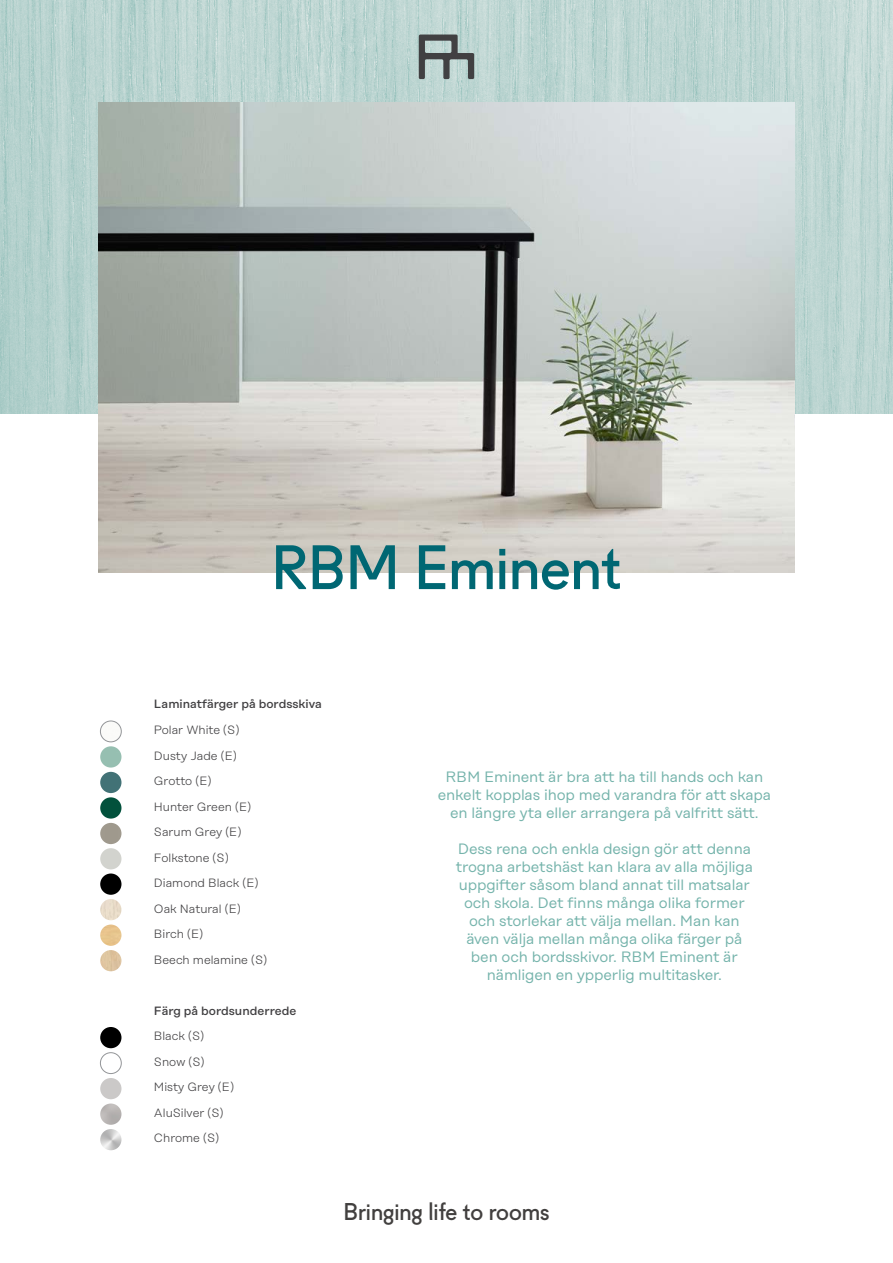
<style>
.page{position:relative;width:893px;height:1263px;background:#fff}
.page>*{position:absolute;margin:0;border:0;box-sizing:border-box;transform-origin:0 0}
.t1{font:60px "Fugue";color:#006773}
.t2{font:23.25px "Fugue";color:#42403f}
.Billedtekst{font:15px/18px "Rational Display";letter-spacing:-.01em;color:#76b4ac;text-align:center}
.Table_grey{font:300 12px "Rational Display";color:#414042}
.Table_grey-2{font:500 12px "Rational Display";color:#414042}
</style>
<div class="page">
<img style="left:0;top:0;width:893px;height:413px">
<img style="left:98px;top:103px;width:697px;height:470px">
<img style="left:100px;top:899px;width:21px;height:21px;border-radius:11px">
<img style="left:100px;top:924px;width:21px;height:22px;border-radius:11px">
<img style="left:100px;top:950px;width:21px;height:21px;border-radius:11px">
<img style="left:100px;top:721px;width:21px;height:21px;border-radius:10px">
<div style="left:100px;top:721px;width:21px;height:21px;border:1px solid #939598;border-radius:50%"></div>
<img style="left:100px;top:746px;width:21px;height:21px;border-radius:11px">
<img style="left:100px;top:772px;width:21px;height:21px;border-radius:11px">
<img style="left:100px;top:797px;width:21px;height:22px;border-radius:11px">
<img style="left:100px;top:823px;width:21px;height:21px;border-radius:11px">
<img style="left:100px;top:848px;width:21px;height:21px;border-radius:11px">
<div style="left:100px;top:873px;width:21px;height:22px;background:#000;border-radius:50%"></div>
<div style="left:100px;top:1052px;width:21px;height:22px;border:1px solid #939598;border-radius:50%"></div>
<div style="left:100px;top:1027px;width:21px;height:21px;background:#000;border-radius:50%"></div>
<div style="left:100px;top:1078px;width:21px;height:21px;background:#cbc9c8;border-radius:50%"></div>
<svg style="left:419px;top:35px;width:55px;height:44px;background:#879392"></svg>
<img style="left:100px;top:1129px;width:21px;height:21px;border-radius:11px">
<img style="left:100px;top:1103px;width:21px;height:22px;border-radius:11px">
<p class="t1" style="left:271px;top:520px;width:352px">RBM Eminent</p>
<p class="Table_grey-2" style="left:154px;top:697px;width:169px">Laminatfärger på bordsskiva</p>
<p class="Table_grey" style="left:154px;top:723px;width:87px">Polar White (S)</p>
<p class="Table_grey" style="left:154px;top:748px;width:84px">Dusty Jade (E)</p>
<p class="Table_grey" style="left:154px;top:774px;width:59px">Grotto (E)</p>
<p class="Table_grey" style="left:154px;top:800px;width:99px">Hunter Green (E)</p>
<p class="Table_grey" style="left:154px;top:825px;width:89px">Sarum Grey (E)</p>
<p class="Table_grey" style="left:154px;top:851px;width:76px">Folkstone (S)</p>
<p class="Table_grey" style="left:154px;top:876px;width:106px">Diamond Black (E)</p>
<p class="Table_grey" style="left:154px;top:902px;width:88px">Oak Natural (E)</p>
<p class="Table_grey" style="left:154px;top:927px;width:51px">Birch (E)</p>
<p class="Table_grey" style="left:154px;top:953px;width:115px">Beech melamine (S)</p>
<p class="Table_grey-2" style="left:154px;top:1003px;width:144px">Färg på bordsunderrede</p>
<p class="Table_grey" style="left:154px;top:1029px;width:52px">Black (S)</p>
<p class="Table_grey" style="left:154px;top:1055px;width:52px">Snow (S)</p>
<p class="Table_grey" style="left:154px;top:1080px;width:82px">Misty Grey (E)</p>
<p class="Table_grey" style="left:154px;top:1106px;width:71px">AluSilver (S)</p>
<p class="Table_grey" style="left:154px;top:1131px;width:67px">Chrome (S)</p>
<p class="Billedtekst" style="left:438px;top:767px;width:335px">RBM Eminent är bra att ha till hands och kan enkelt kopplas ihop med varandra för att skapa en längre yta eller arrangera på valfritt sätt.</p>
<p class="Billedtekst" style="left:456px;top:839px;width:299px">Dess rena och enkla design gör att denna trogna arbetshäst kan klara av alla möjliga uppgifter såsom bland annat till matsalar och skola. Det finns många olika former och storlekar att välja mellan. Man kan även välja mellan många olika färger på ben och bordsskivor. RBM Eminent är nämligen en ypperlig multitasker.</p>
<p class="t2" style="left:343px;top:1194px;width:208px">Bringing life to rooms</p>
</div>
